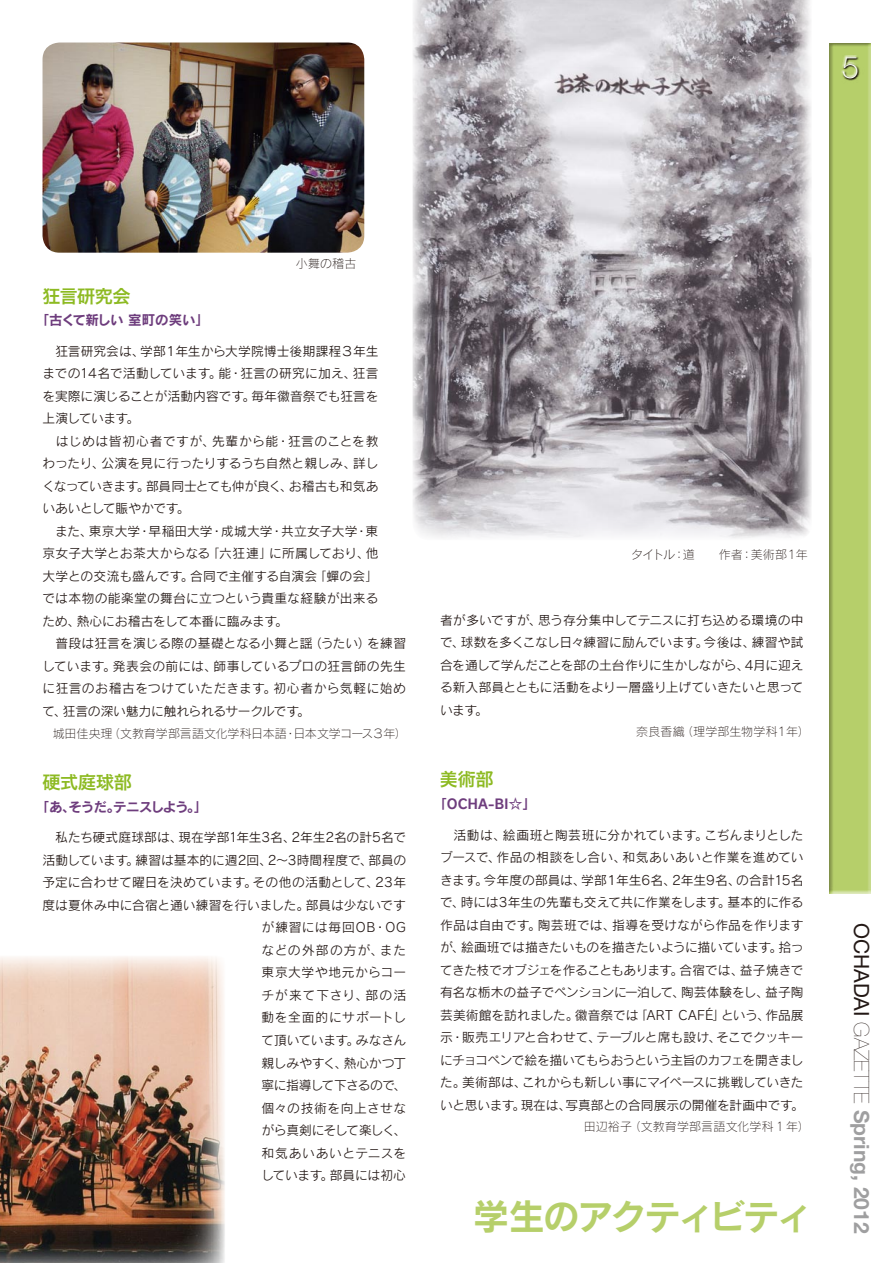
<style>
.page{position:relative;width:893px;height:1263px;background:#fff}
.page>*{position:absolute;margin:0;border:0;box-sizing:border-box;transform-origin:0 0}
.t1{font:36px "Rodin Pro B";letter-spacing:-.065em;color:#b6cf6a}
.t2{font:100 30px "Helvetica Neue LT Std";color:#fff}
.t3{font:700 21px "Helvetica Neue LT Std";color:#9f9fa0}
.t4{font:18px "Hira Kaku Pro W6";letter-spacing:-.015em;color:#8dba22}
.t5{font:13.5px "Rodin Pro B";letter-spacing:-.09em;color:#6e3d7d}
.t6{font:13.5px "Rodin Pro B";letter-spacing:-.06em;color:#6e3d7d}
.t7{font:13.5px "Rodin Pro B";letter-spacing:-.04em;color:#6e3d7d}
.t8{font:12.75px/22.5px "Rodin Pro M";color:#231815;text-align:justify}
.t9{font:12px "Rodin Pro L";color:#231815}
.t10{font:12px "Rodin Pro L";letter-spacing:-.095em;color:#231815}
.s1{font-weight:400;color:#231815}
.s2{font-weight:200;color:#231815}
</style>
<div class="page">
<div style="left:828px;top:42px;width:43px;height:852px;background:#231815;opacity:.4"></div>
<div style="left:842px;top:56px;width:51px;height:46px;background:#231815;opacity:.5"></div>
<svg style="left:828px;top:42px;width:65px;height:51px"></svg>
<img style="left:412px;top:0;width:400px;height:538px">
<img style="left:43px;top:43px;width:321px;height:210px">
<img style="left:0;top:956px;width:225px;height:307px">
<h2 class="t2" style="left:842px;top:50px;width:18px">5</h2>
<p class="t9" style="left:296px;top:256px;width:62px">小舞の稽古</p>
<h3 class="t4" style="left:42px;top:279px;width:90px">狂言研究会</h3>
<p class="t6" style="left:36px;top:311px;width:175px">「古くて新しい 室町の笑い」</p>
<p class="t8" style="left:43px;top:339px;width:365px;text-align:left">　狂言研究会は、学部１年生から大学院博士後期課程３年生<br>までの14名で活動しています。能・狂言の研究に加え、狂言<br>を実際に演じることが活動内容です。毎年徽音祭でも狂言を<br>上演しています。<br>　はじめは皆初心者ですが、先輩から能・狂言のことを教<br>わったり、公演を見に行ったりするうち自然と親しみ、詳し<br>くなっていきます。部員同士とても仲が良く、お稽古も和気あ<br>いあいとして賑やかです。<br>　また、東京大学・早稲田大学・成城大学・共立女子大学・東<br>京女子大学とお茶大からなる「六狂連」に所属しており、他<br>大学との交流も盛んです。合同で主催する自演会「蟬の会」<br>では本物の能楽堂の舞台に立つという貴重な経験が出来る<br>ため、熱心にお稽古をして本番に臨みます。<br>　普段は狂言を演じる際の基礎となる小舞と謡（うたい）を練習しています。発表会の前には、師事しているプロの狂言師の先生に狂言のお稽古をつけていただきます。初心者から気軽に始めて、狂言の深い魅力に触れられるサークルです。</p>
<p class="t9" style="left:53px;top:725px;width:356px">城田佳央理（文教育学部言語文化学科日本語・日本文学コース３年）</p>
<h3 class="t4" style="left:42px;top:766px;width:91px">硬式庭球部</h3>
<p class="t5" style="left:36px;top:798px;width:173px">「あ、そうだ。テニスしよう。」</p>
<p class="t8" style="left:42px;top:826px;width:365px;text-align:right">　私たち硬式庭球部は、現在学部1年生3名、2年生2名の計5名で活動しています。練習は基本的に週2回、2～3時間程度で、部員の予定に合わせて曜日を決めています。その他の活動として、23年度は夏休み中に合宿と通い練習を行いました。部員は少ないですが練習には毎回OB・OG<br>などの外部の方が、また<br>東京大学や地元からコー<br>チが来て下さり、部の活<br>動を全面的にサポートし<br>て頂いています。みなさん<br>親しみやすく、熱心かつ丁<br>寧に指導して下さるので、<br>個々の技術を向上させな<br>がら真剣にそして楽しく、<br>和気あいあいとテニスを<br>しています。部員には初心</p>
<p class="t10" style="left:631px;top:547px;width:178px">タイトル：道　　作者：美術部１年</p>
<p class="t8" style="left:440px;top:608px;width:365px">者が多いですが、思う存分集中してテニスに打ち込める環境の中で、球数を多くこなし日々練習に励んでいます。今後は、練習や試合を通して学んだことを部の土台作りに生かしながら、4月に迎える新入部員とともに活動をより一層盛り上げていきたいと思っています。</p>
<p class="t9" style="left:636px;top:724px;width:175px">奈良香織（理学部生物学科１年）</p>
<h3 class="t4" style="left:440px;top:763px;width:55px">美術部</h3>
<p class="t7" style="left:433px;top:795px;width:104px">「OCHA-BI☆」</p>
<p class="t8" style="left:440px;top:823px;width:365px">　活動は、絵画班と陶芸班に分かれています。こぢんまりとしたブースで、作品の相談をし合い、和気あいあいと作業を進めていきます。今年度の部員は、学部１年生6名、2年生9名、の合計15名で、時には3年生の先輩も交えて共に作業をします。基本的に作る作品は自由です。陶芸班では、指導を受けながら作品を作りますが、絵画班では描きたいものを描きたいように描いています。拾ってきた枝でオブジェを作ることもあります。合宿では、益子焼きで有名な栃木の益子でペンションに一泊して、陶芸体験をし、益子陶芸美術館を訪れました。徽音祭では「ART CAFÉ」という、作品展示・販売エリアと合わせて、テーブルと席も設け、そこでクッキーにチョコペンで絵を描いてもらおうという主旨のカフェを開きました。美術部は、これからも新しい事にマイペースに挑戦していきたいと思います。現在は、写真部との合同展示の開催を計画中です。</p>
<p class="t9" style="left:584px;top:1119px;width:227px">田辺裕子（文教育学部言語文化学科 1 年）</p>
<h1 class="t1" style="left:473px;top:1193px;width:340px">学生のアクティビティ</h1>
<h3 class="t3" style="left:875px;top:923px;width:312px;rotate:90deg"><span class="s1">OCHADAI</span> <span class="s2">GAZETTE</span> Spring, 2012</h3>
</div>
